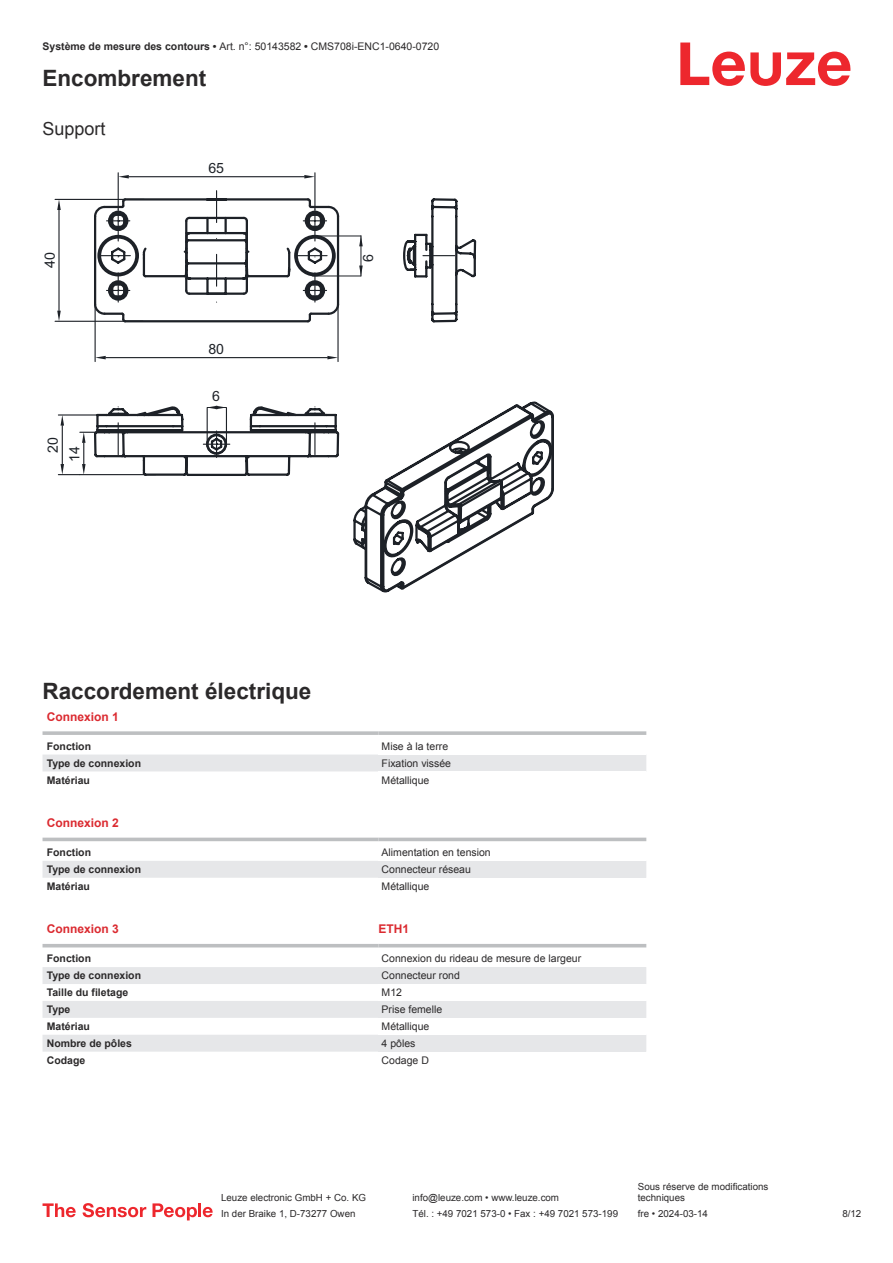
<style>
.page{position:relative;width:893px;height:1263px;background:#fff}
.page>*{position:absolute;margin:0;border:0;box-sizing:border-box;transform-origin:0 0}
.t1{font:700 22.5px "Arial";color:#2b292a}
.t2{font:18px "Arial";color:#2b292a}
.t3{font:14.1px/21.6px "Arial";color:#1d2127}
.t4{font:700 12px "Arial";color:#db2a30}
.t5{font:10.5px "Arial";color:#2b292a}
.t6{font:700 10.5px "Arial";color:#2b292a}
.t7{font:9.75px/11.7px "Arial";color:#2b292a}
.s1{font-weight:700}
</style>
<div class="page">
<svg style="left:680px;top:43px;width:170px;height:43px"></svg>
<svg style="left:43px;top:771px;width:335px;height:1px"></svg>
<div style="left:43px;top:754px;width:335px;height:17px;background:#e6e7e9"></div>
<svg style="left:43px;top:731px;width:335px;height:4px"></svg>
<svg style="left:378px;top:731px;width:268px;height:4px"></svg>
<div style="left:378px;top:754px;width:268px;height:17px;background:#e6e7e9"></div>
<svg style="left:43px;top:837px;width:603px;height:5px"></svg>
<div style="left:43px;top:861px;width:335px;height:17px;background:#e6e7e9"></div>
<hr style="left:43px;top:838px;width:335px;height:3px;background:#bdbfc1">
<hr style="left:378px;top:838px;width:268px;height:3px;background:#bdbfc1">
<div style="left:378px;top:861px;width:268px;height:17px;background:#e6e7e9"></div>
<svg style="left:43px;top:947px;width:603px;height:1px"></svg>
<svg style="left:43px;top:967px;width:335px;height:85px;fill:#e6e7e9"></svg>
<hr style="left:43px;top:944px;width:335px;height:3px;background:#bdbfc1">
<hr style="left:378px;top:944px;width:268px;height:3px;background:#bdbfc1">
<div style="left:378px;top:967px;width:268px;height:17px;background:#e6e7e9"></div>
<div style="left:378px;top:1001px;width:268px;height:17px;background:#e6e7e9"></div>
<div style="left:378px;top:1035px;width:268px;height:17px;background:#e6e7e9"></div>
<svg style="left:43px;top:1203px;width:33px;height:14px"></svg>
<svg style="left:83px;top:1203px;width:63px;height:14px"></svg>
<svg style="left:153px;top:1203px;width:44px;height:17px"></svg>
<hr style="left:198px;top:1203px;width:3px;height:14px;background:#ed272d">
<svg style="left:203px;top:1207px;width:10px;height:10px"></svg>
<svg style="left:340px;top:198px;width:214px;height:394px"></svg>
<svg style="left:93px;top:323px;width:247px;height:153px"></svg>
<svg style="left:93px;top:191px;width:247px;height:132px"></svg>
<svg style="left:203px;top:431px;width:27px;height:26px"></svg>
<hr style="left:118px;top:173px;width:1px;height:36px;background:#1d2127">
<hr style="left:314px;top:173px;width:1px;height:36px;background:#1d2127">
<hr style="left:129px;top:176px;width:175px;height:1px;background:#1d2127">
<svg style="left:118px;top:175px;width:11px;height:3px"></svg>
<svg style="left:304px;top:175px;width:11px;height:3px"></svg>
<hr style="left:95px;top:283px;width:1px;height:79px;background:#1d2127">
<hr style="left:337px;top:284px;width:2px;height:78px;background:#1d2127">
<hr style="left:106px;top:357px;width:221px;height:1px;background:#1d2127">
<svg style="left:95px;top:356px;width:11px;height:3px"></svg>
<svg style="left:327px;top:356px;width:11px;height:3px"></svg>
<hr style="left:55px;top:199px;width:89px;height:1px;background:#1d2127">
<hr style="left:55px;top:321px;width:88px;height:1px;background:#1d2127">
<hr style="left:58px;top:210px;width:2px;height:101px;background:#1d2127">
<svg style="left:57px;top:200px;width:4px;height:10px"></svg>
<svg style="left:57px;top:311px;width:4px;height:10px"></svg>
<hr style="left:58px;top:414px;width:47px;height:2px;background:#1d2127">
<hr style="left:62px;top:426px;width:1px;height:38px;background:#1d2127">
<svg style="left:61px;top:415px;width:3px;height:11px"></svg>
<hr style="left:80px;top:474px;width:76px;height:1px;background:#1d2127">
<svg style="left:58px;top:432px;width:41px;height:43px"></svg>
<hr style="left:312px;top:236px;width:49px;height:1px;background:#1d2127">
<hr style="left:312px;top:276px;width:49px;height:1px;background:#1d2127">
<hr style="left:361px;top:236px;width:1px;height:40px;background:#1d2127">
<svg style="left:359px;top:236px;width:4px;height:10px"></svg>
<svg style="left:359px;top:266px;width:4px;height:10px"></svg>
<hr style="left:207px;top:408px;width:1px;height:36px;background:#1d2127">
<hr style="left:226px;top:408px;width:1px;height:36px;background:#1d2127">
<svg style="left:207px;top:406px;width:19px;height:3px"></svg>
<p class="t5" style="left:43px;top:43px;width:398px"><span class="s1">Système de mesure des contours •</span> Art. n°: 50143582 <span class="s1">•</span> CMS708i-ENC1-0640-0720</p>
<h1 class="t1" style="left:43px;top:70px;width:165px">Encombrement</h1>
<h2 class="t2" style="left:43px;top:122px;width:65px">Support</h2>
<h3 class="t3" style="left:40px;top:268px;width:17px;rotate:-90deg">40</h3>
<h3 class="t3" style="left:44px;top:462px;width:26px;text-indent:9px;rotate:-90deg">20<br>14</h3>
<h3 class="t3" style="left:208px;top:158px;width:17px">65</h3>
<h3 class="t3" style="left:208px;top:339px;width:17px">80</h3>
<h3 class="t3" style="left:212px;top:387px;width:9px">6</h3>
<h3 class="t3" style="left:359px;top:262px;width:9px;rotate:-90deg">6</h3>
<h1 class="t1" style="left:43px;top:682px;width:270px">Raccordement électrique</h1>
<p class="t4" style="left:47px;top:712px;width:74px">Connexion 1</p>
<p class="t6" style="left:47px;top:742px;width:46px">Fonction</p>
<p class="t5" style="left:382px;top:742px;width:68px">Mise à la terre</p>
<p class="t6" style="left:47px;top:759px;width:96px">Type de connexion</p>
<p class="t5" style="left:382px;top:759px;width:71px">Fixation vissée</p>
<p class="t6" style="left:47px;top:776px;width:45px">Matériau</p>
<p class="t5" style="left:382px;top:776px;width:49px">Métallique</p>
<p class="t4" style="left:47px;top:818px;width:74px">Connexion 2</p>
<p class="t6" style="left:47px;top:848px;width:46px">Fonction</p>
<p class="t5" style="left:382px;top:848px;width:111px">Alimentation en tension</p>
<p class="t6" style="left:47px;top:865px;width:96px">Type de connexion</p>
<p class="t5" style="left:382px;top:865px;width:91px">Connecteur réseau</p>
<p class="t6" style="left:47px;top:882px;width:45px">Matériau</p>
<p class="t5" style="left:382px;top:882px;width:49px">Métallique</p>
<p class="t4" style="left:47px;top:924px;width:74px">Connexion 3</p>
<p class="t4" style="left:378px;top:924px;width:32px">ETH1</p>
<p class="t6" style="left:47px;top:955px;width:46px">Fonction</p>
<p class="t5" style="left:382px;top:955px;width:201px">Connexion du rideau de mesure de largeur</p>
<p class="t6" style="left:47px;top:972px;width:96px">Type de connexion</p>
<p class="t5" style="left:382px;top:972px;width:80px">Connecteur rond</p>
<p class="t6" style="left:47px;top:988px;width:83px">Taille du filetage</p>
<p class="t5" style="left:382px;top:988px;width:22px">M12</p>
<p class="t6" style="left:47px;top:1005px;width:25px">Type</p>
<p class="t5" style="left:382px;top:1005px;width:62px">Prise femelle</p>
<p class="t6" style="left:47px;top:1022px;width:45px">Matériau</p>
<p class="t5" style="left:382px;top:1022px;width:49px">Métallique</p>
<p class="t6" style="left:47px;top:1039px;width:87px">Nombre de pôles</p>
<p class="t5" style="left:382px;top:1039px;width:35px">4 pôles</p>
<p class="t6" style="left:47px;top:1056px;width:40px">Codage</p>
<p class="t5" style="left:382px;top:1056px;width:49px">Codage D</p>
<p class="t7" style="left:221px;top:1193px;width:146px">Leuze electronic GmbH + Co. KG</p>
<p class="t7" style="left:412px;top:1193px;width:148px">info@leuze.com • www.leuze.com</p>
<p class="t7" style="left:638px;top:1181px;width:132px">Sous réserve de modifications techniques</p>
<p class="t7" style="left:221px;top:1209px;width:136px">In der Braike 1, D-73277 Owen</p>
<p class="t7" style="left:412px;top:1209px;width:207px">Tél. : +49 7021 573-0 • Fax : +49 7021 573-199</p>
<p class="t7" style="left:638px;top:1209px;width:72px">fre • 2024-03-14</p>
<p class="t7" style="left:842px;top:1209px;width:20px">8 /12</p>
</div>
